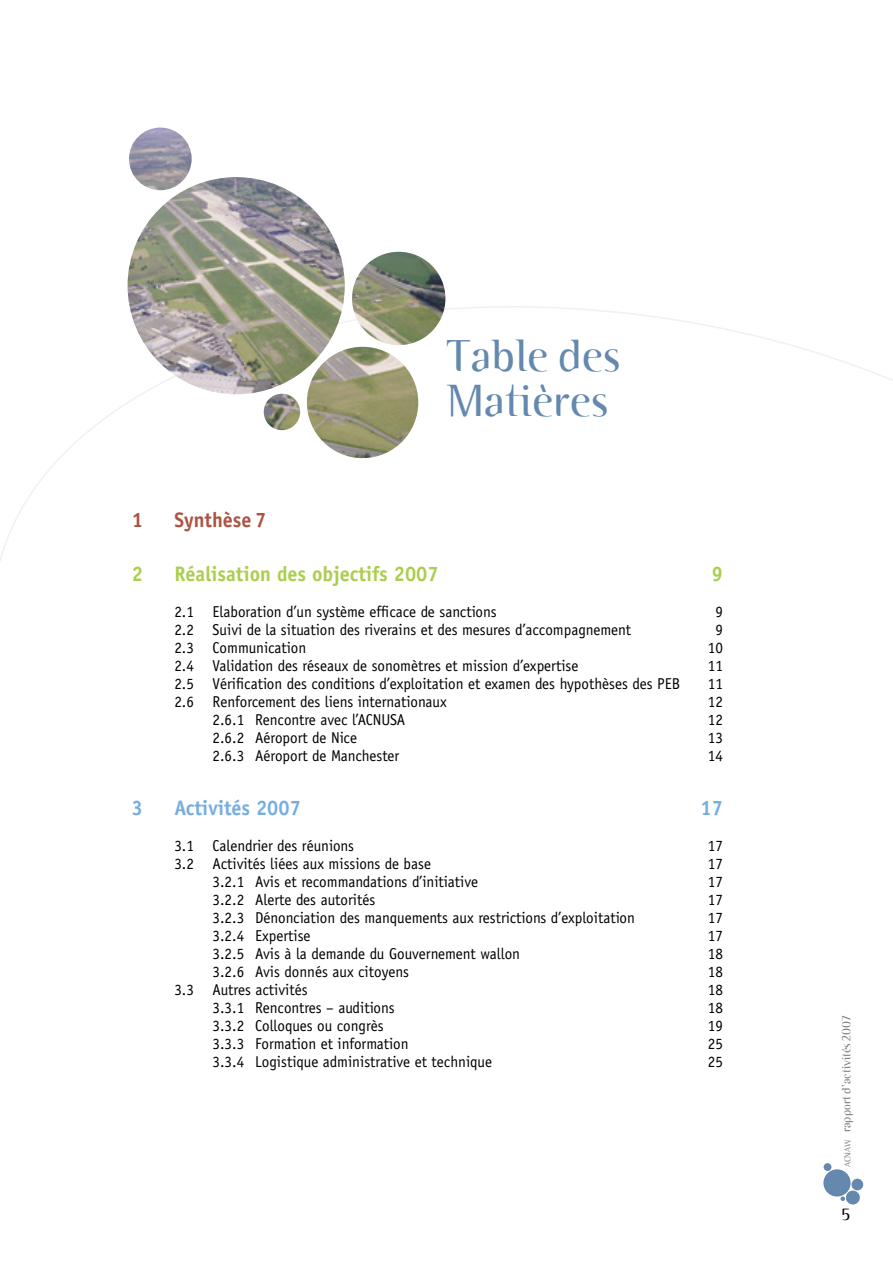
<style>
.page{position:relative;width:893px;height:1263px;background:#fff}
.page>*{position:absolute;margin:0;border:0;box-sizing:border-box;transform-origin:0 0}
.t1{font:300 45px/45px "Binary ITC";color:#6488ae}
.t2{font:700 21px "Officina Sans";color:#aace4d;scale:.96 1}
.t3{font:700 21px "Officina Sans";color:#76aee1;scale:.96 1}
.t4{font:700 21px "Officina Sans";color:#ac5442;scale:.96 1}
.t5{font:300 16.5px "Binary ITC";color:#000}
.t6{font:15.75px "Officina Sans";color:#000;scale:.96 1}
.t7{font:300 12px "Binary ITC";color:#7c7c7c}
.s1{font-size:8.4px}
</style>
<div class="page">
<img style="left:128px;top:128px;width:317px;height:330px">
<div style="left:823px;top:1169px;width:28px;height:27px;background:#6488ae;border-radius:50%"></div>
<div style="left:824px;top:1163px;width:7px;height:8px;background:#6488ae;border-radius:50%"></div>
<div style="left:846px;top:1190px;width:14px;height:14px;background:#6488ae;border-radius:50%"></div>
<div style="left:851px;top:1179px;width:12px;height:11px;background:#6488ae;border-radius:50%"></div>
<svg style="left:840px;top:1196px;width:5px;height:5px"></svg>
<h1 class="t1" style="left:446px;top:334px;width:176px">Table des<br>Matières</h1>
<h2 class="t4" style="left:132px;top:507px;width:13px">1</h2>
<h2 class="t4" style="left:174px;top:507px;width:97px">Synthèse 7</h2>
<h2 class="t2" style="left:132px;top:561px;width:13px">2</h2>
<h2 class="t2" style="left:174px;top:561px;width:277px">Réalisation des objectifs 2007</h2>
<h2 class="t2" style="left:712px;top:561px;width:13px">9</h2>
<p class="t6" style="left:174px;top:602px;width:337px">2.1 Elaboration d’un système efficace de sanctions</p>
<p class="t6" style="left:715px;top:602px;width:9px">9</p>
<p class="t6" style="left:174px;top:620px;width:477px">2.2 Suivi de la situation des riverains et des mesures d’accompagnement</p>
<p class="t6" style="left:715px;top:620px;width:9px">9</p>
<p class="t6" style="left:174px;top:638px;width:139px">2.3 Communication</p>
<p class="t6" style="left:708px;top:638px;width:17px">10</p>
<p class="t6" style="left:174px;top:656px;width:422px">2.4 Validation des réseaux de sonomètres et mission d’expertise</p>
<p class="t6" style="left:708px;top:656px;width:17px">11</p>
<p class="t6" style="left:174px;top:674px;width:528px">2.5 Vérification des conditions d’exploitation et examen des hypothèses des PEB</p>
<p class="t6" style="left:708px;top:674px;width:17px">11</p>
<p class="t6" style="left:174px;top:692px;width:285px">2.6 Renforcement des liens internationaux</p>
<p class="t6" style="left:708px;top:692px;width:17px">12</p>
<p class="t6" style="left:213px;top:710px;width:202px">2.6.1 Rencontre avec l’ACNUSA</p>
<p class="t6" style="left:708px;top:710px;width:17px">12</p>
<p class="t6" style="left:213px;top:728px;width:152px">2.6.2 Aéroport de Nice</p>
<p class="t6" style="left:708px;top:728px;width:17px">13</p>
<p class="t6" style="left:213px;top:746px;width:196px">2.6.3 Aéroport de Manchester</p>
<p class="t6" style="left:708px;top:746px;width:17px">14</p>
<h2 class="t3" style="left:132px;top:795px;width:13px">3</h2>
<h2 class="t3" style="left:174px;top:795px;width:133px">Activités 2007</h2>
<h2 class="t3" style="left:700px;top:795px;width:25px">17</h2>
<p class="t6" style="left:174px;top:836px;width:189px">3.1 Calendrier des réunions</p>
<p class="t6" style="left:708px;top:836px;width:17px">17</p>
<p class="t6" style="left:174px;top:854px;width:269px">3.2 Activités liées aux missions de base</p>
<p class="t6" style="left:708px;top:854px;width:17px">17</p>
<p class="t6" style="left:213px;top:872px;width:278px">3.2.1 Avis et recommandations d’initiative</p>
<p class="t6" style="left:708px;top:872px;width:17px">17</p>
<p class="t6" style="left:213px;top:890px;width:171px">3.2.2 Alerte des autorités</p>
<p class="t6" style="left:708px;top:890px;width:17px">17</p>
<p class="t6" style="left:213px;top:908px;width:441px">3.2.3 Dénonciation des manquements aux restrictions d’exploitation</p>
<p class="t6" style="left:708px;top:908px;width:17px">17</p>
<p class="t6" style="left:213px;top:926px;width:104px">3.2.4 Expertise</p>
<p class="t6" style="left:708px;top:926px;width:17px">17</p>
<p class="t6" style="left:213px;top:944px;width:322px">3.2.5 Avis à la demande du Gouvernement wallon</p>
<p class="t6" style="left:708px;top:944px;width:17px">18</p>
<p class="t6" style="left:213px;top:962px;width:206px">3.2.6 Avis donnés aux citoyens</p>
<p class="t6" style="left:708px;top:962px;width:17px">18</p>
<p class="t6" style="left:174px;top:980px;width:140px">3.3 Autres activités</p>
<p class="t6" style="left:708px;top:980px;width:17px">18</p>
<p class="t6" style="left:213px;top:998px;width:191px">3.3.1 Rencontres – auditions</p>
<p class="t6" style="left:708px;top:998px;width:17px">18</p>
<p class="t6" style="left:213px;top:1016px;width:180px">3.3.2 Colloques ou congrès</p>
<p class="t6" style="left:708px;top:1016px;width:17px">19</p>
<p class="t6" style="left:213px;top:1034px;width:206px">3.3.3 Formation et information</p>
<p class="t6" style="left:708px;top:1034px;width:17px">25</p>
<p class="t6" style="left:213px;top:1052px;width:293px">3.3.4 Logistique administrative et technique</p>
<p class="t6" style="left:708px;top:1052px;width:17px">25</p>
<p class="t7" style="left:839px;top:1167px;width:153px;rotate:-90deg"><span class="s1">ACNAW</span> rapport d’activités 2007</p>
<p class="t5" style="left:842px;top:1205px;width:10px">5</p>
</div>
